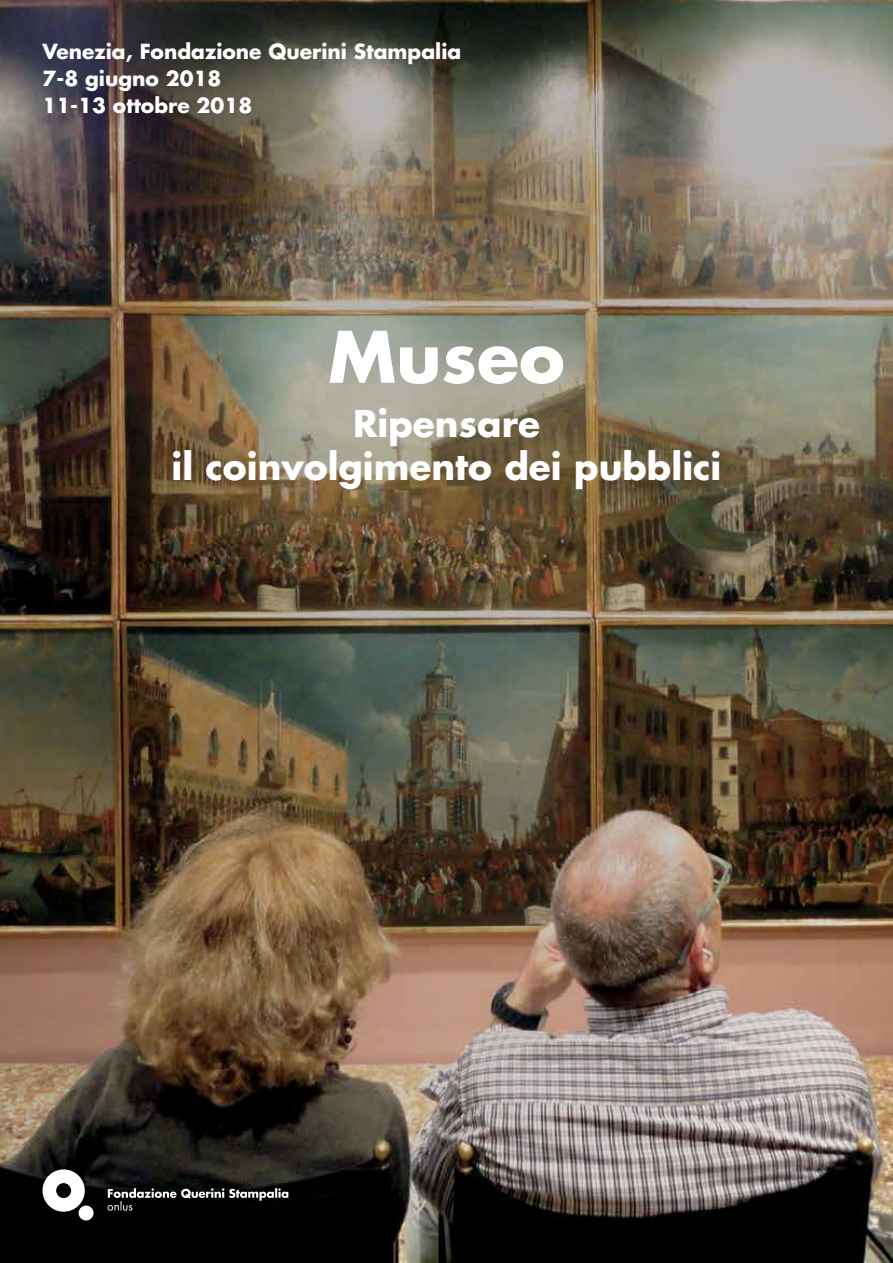
<style>
.page{position:relative;width:893px;height:1263px;background:#fff}
.page>*{position:absolute;margin:0;border:0;box-sizing:border-box;transform-origin:0 0}
.t1{font:700 69px "Futura";color:#fff}
.t2{font:700 36px/43.2px "Futura";color:#fff;text-align:center}
.t3{font:700 20.25px/27px "Futura";color:#fff}
</style>
<div class="page">
<img style="left:0;top:0;width:893px;height:1263px">
<svg style="left:43px;top:1169px;width:42px;height:43px"></svg>
<div style="left:79px;top:1205px;width:15px;height:15px;background:#fff;border-radius:50%"></div>
<svg style="left:107px;top:1188px;width:181px;height:23px;background:#313232"></svg>
<p class="t3" style="left:43px;top:37px;width:420px">Venezia, Fondazione Querini Stampalia<br>7-8 giugno 2018<br>11-13 ottobre 2018</p>
<h1 class="t1" style="left:328px;top:309px;width:238px">Museo</h1>
<h2 class="t2" style="left:171px;top:401px;width:551px">Ripensare<br>il coinvolgimento dei pubblici</h2>
</div>
